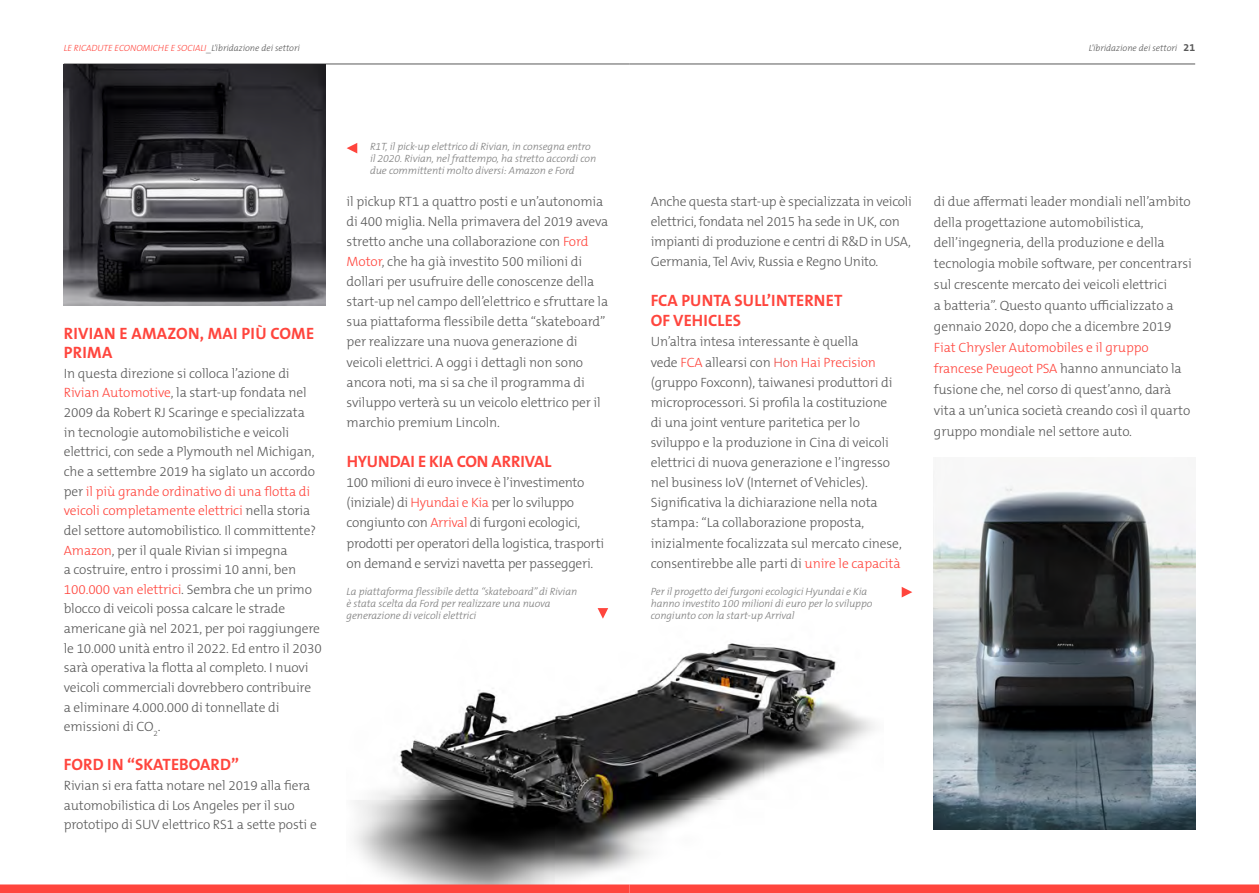
<style>
.page{position:relative;width:1259px;height:893px;background:#fff}
.page>*{position:absolute;margin:0;border:0;box-sizing:border-box;transform-origin:0 0}
.t1{font:700 16.5px/19.6px "The Mix B W7";letter-spacing:.005em;color:#ff453d}
.t2{font:300 13.5px/20.1px "The Mix B W3";letter-spacing:-.01em;color:#595959}
.t3{font:italic 300 10.5px/12px "The Mix B W3";letter-spacing:-.01em;color:#7d7d7d}
.t4{font:italic 300 9px "The Mix B W3";color:#ff453d}
.t5{font:italic 300 9px "The Mix B W3";color:#595959}
.s1{color:#595959}
.s2{font-family:"The Mix B W7";font-weight:700;font-style:normal;font-size:10.5px}
.s3{color:#ff453d}
.s4{color:#e94943}
</style>
<div class="page">
<hr style="left:629px;top:64px;width:566px;height:1px;background:#595959">
<hr style="left:64px;top:64px;width:565px;height:1px;background:#595959">
<img style="left:64px;top:64px;width:261px;height:242px">
<img style="left:354px;top:643px;width:521px;height:241px">
<img style="left:933px;top:474px;width:262px;height:356px">
<div style="left:629px;top:884px;width:630px;height:9px;background:#ff453d"></div>
<div style="left:0;top:884px;width:629px;height:9px;background:#ff453d"></div>
<svg style="left:347px;top:143px;width:10px;height:10px"></svg>
<svg style="left:901px;top:587px;width:11px;height:10px"></svg>
<svg style="left:597px;top:608px;width:11px;height:11px"></svg>
<p class="t4" style="left:64px;top:43px;width:238px">LE RICADUTE ECONOMICHE E SOCIALI<span class="s1">_L’ibridazione dei settori</span></p>
<p class="t5" style="left:1088px;top:43px;width:108px">L’ibridazione dei settori <span class="s2">21</span></p>
<p class="t1" style="left:64px;top:323px;width:252px">RIVIAN E AMAZON, MAI PIÙ COME<br>PRIMA</p>
<p class="t2" style="left:64px;top:363px;width:259px;line-height:19.6px">In questa direzione si colloca l’azione di <span class="s3">Rivian Automotive</span>, la start-up fondata nel 2009 da Robert RJ Scaringe e specializzata<br>in tecnologie automobilistiche e veicoli elettrici, con sede a Plymouth nel Michigan, che a settembre 2019 ha siglato un accordo per <span class="s3">il più grande ordinativo di una flotta di veicoli completamente elettrici</span> nella storia del settore automobilistico. Il committente?<br><span class="s3">Amazon</span>, per il quale Rivian si impegna<br>a costruire, entro i prossimi 10 anni, ben <span class="s3">100.000 van elettrici</span>. Sembra che un primo blocco di veicoli possa calcare le strade americane già nel 2021, per poi raggiungere le 10.000 unità entro il 2022. Ed entro il 2030 sarà operativa la flotta al completo. I nuovi veicoli commerciali dovrebbero contribuire a eliminare 4.000.000 di tonnellate di emissioni di CO<sub>2</sub>.</p>
<p class="t1" style="left:64px;top:755px;width:177px">FORD IN “SKATEBOARD”</p>
<p class="t2" style="left:64px;top:776px;width:254px;line-height:19.6px">Rivian si era fatta notare nel 2019 alla fiera automobilistica di Los Angeles per il suo prototipo di SUV elettrico RS1 a sette posti e</p>
<p class="t3" style="left:370px;top:141px;width:228px">R1T, il pick-up elettrico di Rivian, in consegna entro il 2020. Rivian, nel frattempo, ha stretto accordi con due committenti molto diversi: Amazon e Ford</p>
<p class="t2" style="left:347px;top:191px;width:263px">il pickup RT1 a quattro posti e un’autonomia di 400 miglia. Nella primavera del 2019 aveva stretto anche una collaborazione con <span class="s3">Ford Motor</span>, che ha già investito 500 milioni di dollari per usufruire delle conoscenze della start-up nel campo dell’elettrico e sfruttare la sua piattaforma flessibile detta “skateboard” per realizzare una nuova generazione di veicoli elettrici. A oggi i dettagli non sono ancora noti, ma si sa che il programma di sviluppo verterà su un veicolo elettrico per il marchio premium Lincoln.</p>
<p class="t1" style="left:347px;top:452px;width:206px">HYUNDAI E KIA CON ARRIVAL</p>
<p class="t2" style="left:347px;top:473px;width:259px">100 milioni di euro invece è l’investimento (iniziale) di <span class="s3">Hyundai e Kia</span> per lo sviluppo congiunto con <span class="s3">Arrival</span> di furgoni ecologici, prodotti per operatori della logistica, trasporti on demand e servizi navetta per passeggeri.</p>
<p class="t3" style="left:347px;top:585px;width:232px">La piattaforma flessibile detta “skateboard” di Rivian è stata scelta da Ford per realizzare una nuova generazione di veicoli elettrici</p>
<p class="t2" style="left:651px;top:191px;width:263px">Anche questa start-up è specializzata in veicoli elettrici, fondata nel 2015 ha sede in UK, con impianti di produzione e centri di R&amp;D in USA, Germania, Tel Aviv, Russia e Regno Unito.</p>
<p class="t1" style="left:651px;top:291px;width:193px;line-height:20.1px">FCA PUNTA SULL’INTERNET<br>OF VEHICLES</p>
<p class="t2" style="left:651px;top:332px;width:252px">Un’altra intesa interessante è quella<br>vede <span class="s3">FCA</span> allearsi con <span class="s4">Ho</span><span class="s3">n Hai Precision </span>(gruppo Foxconn), taiwanesi produttori di microprocessori. Si profila la costituzione di una joint venture paritetica per lo sviluppo e la produzione in Cina di veicoli elettrici di nuova generazione e l’ingresso nel business IoV (Internet of Vehicles).<br>Significativa la dichiarazione nella nota stampa: “La collaborazione proposta, inizialmente focalizzata sul mercato cinese, consentirebbe alle parti di <span class="s3">unire le capacità</span></p>
<p class="t3" style="left:651px;top:585px;width:223px">Per il progetto dei furgoni ecologici Hyundai e Kia hanno investito 100 milioni di euro per lo sviluppo congiunto con la start-up Arrival</p>
<p class="t2" style="left:934px;top:191px;width:259px;line-height:21px">di due affermati leader mondiali nell’ambito della progettazione automobilistica, dell’ingegneria, della produzione e della tecnologia mobile software, per concentrarsi sul crescente mercato dei veicoli elettrici<br>a batteria”. Questo quanto ufficializzato a gennaio 2020, dopo che a dicembre 2019</p>
<p class="t2" style="left:934px;top:337px;width:258px;line-height:20.9px"><span class="s3">Fiat Chrysler Automobiles e il gruppo francese Peugeot PSA</span> hanno annunciato la fusione che, nel corso di quest’anno, darà vita a un’unica società creando così il quarto gruppo mondiale nel settore auto.</p>
</div>
